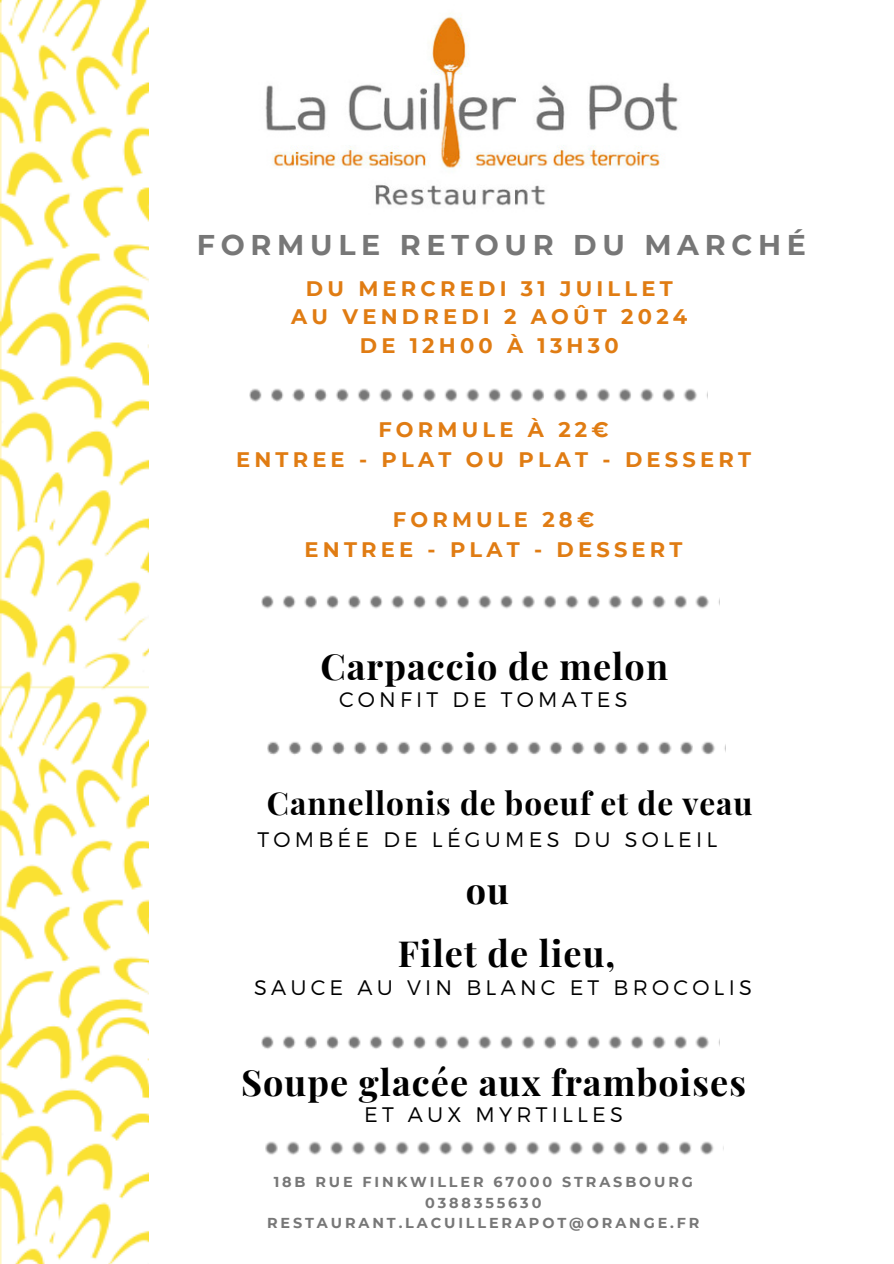
<style>
.page{position:relative;width:894px;height:1264px;background:#fff}
.page>*{position:absolute;margin:0;border:0;box-sizing:border-box;transform-origin:0 0}
.t1{font:700 36px "Playfair Display";letter-spacing:.03em;color:#000}
.t2{font:700 31.5px "Playfair Display";letter-spacing:.03em;color:#000}
.t3{font:700 28.5px "Montserrat";letter-spacing:.2em;color:#777}
.t4{font:700 21px/28.5px "Montserrat";letter-spacing:.2em;color:#e07c13;text-align:center}
.t5{font:300 21px "Montserrat";letter-spacing:.2em;color:#000}
.t6{font:700 14.4px "Montserrat";letter-spacing:.2em;color:#777}
</style>
<div class="page">
<img style="left:265px;top:16px;width:413px;height:190px">
<img style="left:0;top:0;width:149px;height:1263px">
<svg style="left:265px;top:1141px;width:449px;height:14px"></svg>
<svg style="left:249px;top:388px;width:448px;height:14px"></svg>
<svg style="left:261px;top:595px;width:448px;height:14px"></svg>
<svg style="left:261px;top:1035px;width:448px;height:14px"></svg>
<svg style="left:267px;top:741px;width:448px;height:14px"></svg>
<h4 class="t3" style="left:197px;top:227px;width:610px">FORMULE RETOUR DU MARCHÉ</h4>
<h1 class="t4" style="left:291px;top:274px;width:397px">DU MERCREDI 31 JUILLET<br>AU VENDREDI 2 AOÛT 2024<br>DE 12H00 À 13H30</h1>
<h5 class="t4" style="left:236px;top:414px;width:516px;line-height:30.3px">FORMULE À 22€<br>ENTREE - PLAT OU PLAT - DESSERT</h5>
<h3 class="t4" style="left:304px;top:504px;width:379px;line-height:30.3px">FORMULE 28€<br>ENTREE - PLAT - DESSERT</h3>
<h1 class="t1" style="left:320px;top:641px;width:349px">Carpaccio de melon</h1>
<p class="t5" style="left:339px;top:686px;width:290px">CONFIT DE TOMATES</p>
<h5 class="t2" style="left:267px;top:780px;width:487px">Cannellonis de boeuf et de veau</h5>
<h5 class="t5" style="left:257px;top:825px;width:461px">TOMBÉE DE LÉGUMES DU SOLEIL</h5>
<h1 class="t1" style="left:465px;top:865px;width:45px">ou</h1>
<h5 class="t1" style="left:398px;top:927px;width:219px">Filet de lieu,</h5>
<p class="t5" style="left:254px;top:973px;width:499px">SAUCE AU VIN BLANC ET BROCOLIS</p>
<h1 class="t1" style="left:241px;top:1056px;width:506px">Soupe glacée aux framboises</h1>
<p class="t5" style="left:364px;top:1100px;width:260px">ET AUX MYRTILLES</p>
<h2 class="t6" style="left:274px;top:1173px;width:420px">18B RUE FINKWILLER 67000 STRASBOURG</h2>
<h4 class="t6" style="left:425px;top:1193px;width:118px">0388355630</h4>
<h4 class="t6" style="left:267px;top:1213px;width:433px">RESTAURANT.LACUILLERAPOT@ORANGE.FR</h4>
</div>
